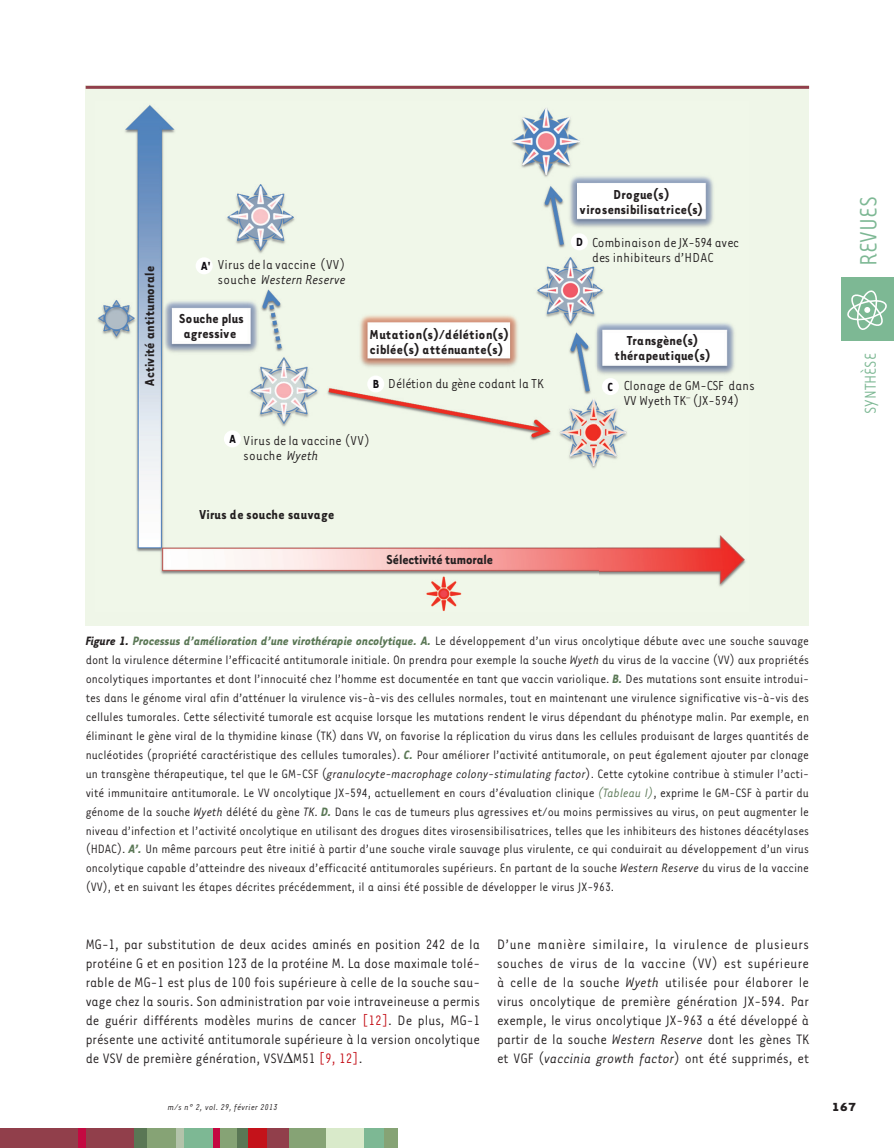
<style>
.page{position:relative;width:894px;height:1148px;background:#fff}
.page>*{position:absolute;margin:0;border:0;box-sizing:border-box;transform-origin:0 0}
.t1{font:27px "Tarzana Narrow";color:#7db894}
.t2{font:18px "Tarzana Narrow";color:#7db894}
.t3{font:15.75px/18.9px "Tarzana Narrow";color:#231f20;text-align:justify}
.t4{font:15px/15px "Tarzana Narrow";color:#231f20}
.t5{font:700 15px/15px "Tarzana Narrow";letter-spacing:.02em;color:#231f20;text-align:center}
.t6{font:700 15px "Tarzana Narrow";color:#231f20}
.t7{font:13.95px/18.9px "Tarzana Narrow";color:#231f20;text-align:justify}
.t8{font:700 13.5px "Tarzana Narrow";color:#0f0c12}
.t9{font:700 13.5px "Tarzana Wide";color:#231f20}
.t10{font:italic 9.75px "Tarzana Narrow";letter-spacing:.025em;color:#231f20}
.s1{font-weight:400;font-size:15px;color:#231f20}
.s2{font-style:italic}
.s3{font-weight:700;font-style:italic}
.s4{font-weight:700;font-style:italic;color:#5a7755}
.s5{font-style:italic;color:#5a7755}
.s6{color:#c4121a}
</style>
<div class="page">
<div style="left:840px;top:277px;width:53px;height:64px;background:#7db894"></div>
<svg style="left:847px;top:290px;width:40px;height:40px"></svg>
<div style="left:1px;top:1128px;width:134px;height:20px;background:#913f4b"></div>
<div style="left:235px;top:1128px;width:14px;height:20px;background:#5a7755"></div>
<div style="left:79px;top:1128px;width:7px;height:20px;background:#c40941"></div>
<div style="left:134px;top:1128px;width:22px;height:20px;background:#5a7755"></div>
<div style="left:147px;top:1128px;width:30px;height:20px;background:#86a375"></div>
<div style="left:176px;top:1128px;width:8px;height:20px;background:#b3c3aa"></div>
<div style="left:184px;top:1128px;width:29px;height:20px;background:#7db894"></div>
<div style="left:218px;top:1128px;width:18px;height:20px;background:#86a375"></div>
<div style="left:213px;top:1128px;width:6px;height:20px;background:#c40941"></div>
<div style="left:249px;top:1128px;width:27px;height:20px;background:#c4121a"></div>
<div style="left:287px;top:1128px;width:39px;height:20px;background:#86a375"></div>
<div style="left:267px;top:1128px;width:21px;height:20px;background:#913f4b"></div>
<div style="left:326px;top:1128px;width:39px;height:20px;background:#d9eaca"></div>
<div style="left:365px;top:1128px;width:20px;height:20px;background:#7db894"></div>
<div style="left:384px;top:1128px;width:14px;height:20px;background:#86a375"></div>
<div style="left:86px;top:86px;width:722px;height:540px;background:#eff6e8"></div>
<img style="left:97px;top:105px;width:649px;height:506px">
<div style="left:224px;top:430px;width:17px;height:17px;background:#fff;border-radius:50%"></div>
<div style="left:195px;top:257px;width:17px;height:17px;background:#fff;border-radius:50%"></div>
<div style="left:367px;top:375px;width:17px;height:17px;background:#fff;border-radius:50%"></div>
<div style="left:570px;top:233px;width:17px;height:17px;background:#fff;border-radius:50%"></div>
<div style="left:602px;top:378px;width:17px;height:17px;background:#fff;border-radius:50%"></div>
<hr style="left:86px;top:86px;width:722px;height:3px;background:#913f4b">
<p class="t5" style="left:143px;top:386px;width:121px;rotate:-90deg">Activité antitumorale</p>
<p class="t8" style="left:201px;top:261px;width:11px">A '<span class="s1">A</span></p>
<p class="t4" style="left:218px;top:258px;width:129px">Virus de la vaccine (VV) souche <span class="s2">Western Reserve</span></p>
<p class="t5" style="left:179px;top:312px;width:66px">Souche plus agressive</p>
<p class="t5" style="left:579px;top:188px;width:125px">Drogue(s) virosensibilisatrice(s)</p>
<p class="t8" style="left:576px;top:238px;width:9px">D<span class="s1">A</span></p>
<p class="t4" style="left:592px;top:236px;width:148px">Combinaison de JX-594 avec des inhibiteurs d’HDAC</p>
<p class="t5" style="left:370px;top:328px;width:140px;text-align:left">Mutation(s)/délétion(s) ciblée(s) atténuante(s)</p>
<p class="t4" style="left:388px;top:378px;width:157px">Délétion du gène codant la TK</p>
<p class="t4" style="left:623px;top:379px;width:132px">Clonage de GM-CSF dans<br>VV Wyeth TK<sup>–</sup> (JX-594)</p>
<p class="t5" style="left:614px;top:334px;width:97px">Transgène(s) thérapeutique(s)</p>
<p class="t8" style="left:372px;top:380px;width:9px">B<span class="s1">A</span></p>
<p class="t8" style="left:607px;top:382px;width:9px">C<span class="s1">A</span></p>
<p class="t4" style="left:243px;top:434px;width:128px">Virus de la vaccine (VV) souche <span class="s2">Wyeth</span></p>
<p class="t4" style="left:230px;top:433px;width:8px">A</p>
<p class="t5" style="left:199px;top:508px;width:136px">Virus de souche sauvage</p>
<p class="t6" style="left:386px;top:554px;width:108px">Sélectivité tumorale</p>
<p class="t7" style="left:86px;top:633px;width:724px"><span class="s3">Figure 1.</span> <span class="s4">Processus d’amélioration d’une virothérapie oncolytique. A.</span> Le développement d’un virus oncolytique débute avec une souche sauvage dont la virulence détermine l’efficacité antitumorale initiale. On prendra pour exemple la souche <span class="s2">Wyeth</span> du virus de la vaccine (VV) aux propriétés oncolytiques importantes et dont l’innocuité chez l’homme est documentée en tant que vaccin variolique. <span class="s4">B.</span> Des mutations sont ensuite introdui&shy;tes dans le génome viral afin d’atténuer la virulence vis-à-vis des cellules normales, tout en maintenant une virulence significative vis-à-vis des cellules tumorales. Cette sélectivité tumorale est acquise lorsque les mutations rendent le virus dépendant du phénotype malin. Par exemple, en éliminant le gène viral de la thymidine kinase (TK) dans VV, on favorise la réplication du virus dans les cellules produisant de larges quantités de nucléotides (propriété caractéristique des cellules tumorales). <span class="s4">C.</span> Pour améliorer l’activité antitumorale, on peut également ajouter par clonage un transgène thérapeutique, tel que le GM-CSF (<span class="s2">granulocyte-macrophage colony-stimulating factor</span>). Cette cytokine contribue à stimuler l’acti&shy;vité immunitaire antitumorale. Le VV oncolytique JX-594, actuellement en cours d’évaluation clinique <span class="s5">(Tableau I)</span>, exprime le GM-CSF à partir du génome de la souche <span class="s2">Wyeth</span> délété du gène <span class="s2">TK</span>. <span class="s4">D.</span> Dans le cas de tumeurs plus agressives et/ou moins permissives au virus, on peut augmenter le niveau d’infection et l’activité oncolytique en utilisant des drogues dites virosensibilisatrices, telles que les inhibiteurs des histones déacétylases (HDAC). <span class="s4">A’.</span> Un même parcours peut être initié à partir d’une souche virale sauvage plus virulente, ce qui conduirait au développement d’un virus oncolytique capable d’atteindre des niveaux d’efficacité antitumorales supérieurs. En partant de la souche <span class="s2">Western Reserve</span> du virus de la vaccine (VV), et en suivant les étapes décrites précédemment, il a ainsi été possible de développer le virus JX-963.</p>
<p class="t3" style="left:86px;top:936px;width:396px">MG-1, par substitution de deux acides aminés en position 242 de la protéine G et en position 123 de la protéine M. La dose maximale tolé&shy;rable de MG-1 est plus de 100 fois supérieure à celle de la souche sau&shy;vage chez la souris. Son administration par voie intraveineuse a permis de guérir différents modèles murins de cancer <span class="s6">[12]</span>. De plus, MG-1 présente une activité antitumorale supérieure à la version oncolytique de VSV de première génération, VSV M51 <span class="s6">[9, 12]</span>.</p>
<p class="t3" style="left:497px;top:936px;width:313px">D’une manière similaire, la virulence de plusieurs souches de virus de la vaccine (VV) est supérieure à celle de la souche <span class="s2">Wyeth</span> utilisée pour élaborer le virus oncolytique de première génération JX-594. Par exemple, le virus oncolytique JX-963 a été développé à partir de la souche <span class="s2">Western Reserve</span> dont les gènes TK et VGF (<span class="s2">vaccinia growth factor</span>) ont été supprimés, et</p>
<h1 class="t1" style="left:859px;top:266px;width:71px;rotate:-90deg">REVUES</h1>
<p class="t2" style="left:864px;top:414px;width:62px;rotate:-90deg">SYNTHÈSE</p>
<p class="t10" style="left:168px;top:1104px;width:111px">m/s n° 2, vol. 29, février 2013</p>
<p class="t9" style="left:831px;top:1102px;width:26px">167</p>
</div>
